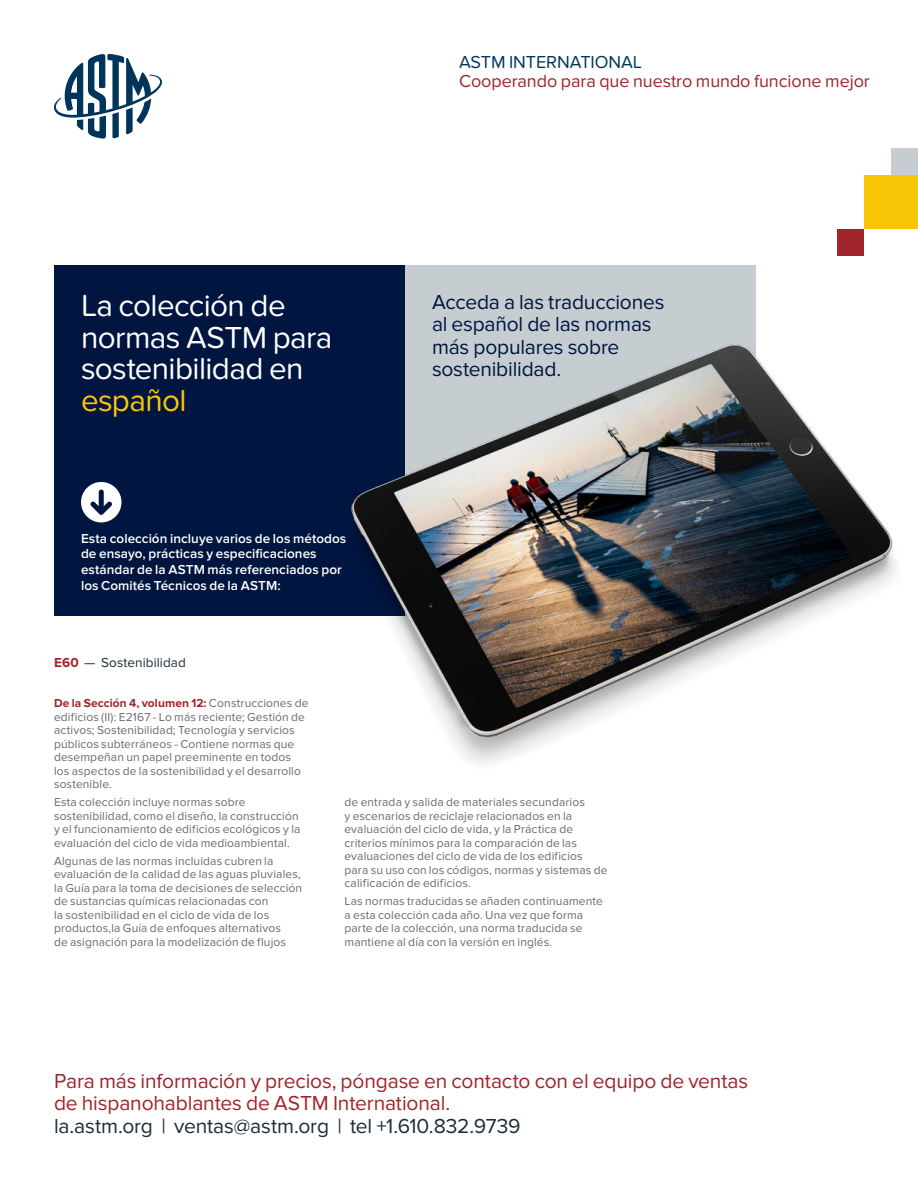
<style>
.page{position:relative;width:918px;height:1188px;background:#fff}
.page>*{position:absolute;margin:0;border:0;box-sizing:border-box;transform-origin:0 0}
.Title_20_20pt_Soft_R{font:31.5px/31.5px "Proxima Nova Soft";letter-spacing:-.02em;color:#fff}
._14_15pt_Regular{font:21px/22.5px "Proxima Nova";letter-spacing:-.005em;color:#a0242b}
.Name_and_strapline_1{font:21px/22.5px "Proxima Nova";letter-spacing:-.01em;color:#001641}
.astm_org_12_13pt_Sof{font:18px/19.5px "Proxima Nova Soft";letter-spacing:-.005em;color:#a0242b}
.Body_Text_9_10_5pt_R{font:600 13.5px/15.8px "Proxima Nova";letter-spacing:.005em;color:#fff}
.Body_Text_9_10_5pt_L{font:13.5px "Proxima Nova";letter-spacing:.005em;color:#1c2b39}
.Body_Text_8_9pt_Regu{font:12px/13.5px "Proxima Nova";letter-spacing:.01em;color:#696a6d}
.s1{color:#f9c606}
.s2{color:#00355b}
.s3{font-weight:700;color:#a0242b}
.s4{color:#1c2b39}
</style>
<div class="page">
<div style="left:405px;top:265px;width:351px;height:351px;background:#c6cdd1"></div>
<div style="left:54px;top:265px;width:351px;height:351px;background:#001641"></div>
<svg style="left:54px;top:54px;width:108px;height:85px"></svg>
<svg style="left:81px;top:482px;width:41px;height:40px"></svg>
<img style="left:351px;top:344px;width:545px;height:421px">
<div style="left:864px;top:176px;width:54px;height:54px;background:#f9c606"></div>
<div style="left:837px;top:230px;width:27px;height:26px;background:#a0242b"></div>
<div style="left:891px;top:148px;width:27px;height:28px;background:#c6cdd1"></div>
<p class="Title_20_20pt_Soft_R" style="left:81px;top:291px;width:253px">La colección de normas ASTM para sostenibilidad en <span class="s1">español</span></p>
<p class="Body_Text_9_10_5pt_R" style="left:81px;top:531px;width:267px">Esta colección incluye varios de los métodos de ensayo, prácticas y especificaciones estándar de la ASTM más referenciados por los Comités Técnicos de la ASTM:</p>
<p class="astm_org_12_13pt_Sof" style="left:459px;top:52px;width:412px"><span class="s2">ASTM INTERNATIONAL<br></span>Cooperando para que nuestro mundo funcione mejor</p>
<p class="Name_and_strapline_1" style="left:432px;top:291px;width:234px">Acceda a las traducciones al español de las normas más populares sobre sostenibilidad.</p>
<p class="Body_Text_9_10_5pt_L" style="left:54px;top:655px;width:133px"><span class="s3">E60</span> — Sostenibilidad</p>
<p class="Body_Text_8_9pt_Regu" style="left:54px;top:697px;width:256px"><span class="s3">De la Sección 4, volumen 12:</span> Construcciones de edificios (II): E2167 - Lo más reciente; Gestión de activos; Sostenibilidad; Tecnología y servicios públicos subterráneos - Contiene normas que desempeñan un papel preeminente en todos los aspectos de la sostenibilidad y el desarrollo sostenible.</p>
<p class="Body_Text_8_9pt_Regu" style="left:54px;top:796px;width:248px">Esta colección incluye normas sobre sostenibilidad, como el diseño, la construcción y el funcionamiento de edificios ecológicos y la evaluación del ciclo de vida medioambiental.</p>
<p class="Body_Text_8_9pt_Regu" style="left:54px;top:854px;width:250px">Algunas de las normas incluidas cubren la evaluación de la calidad de las aguas pluviales, la Guía para la toma de decisiones de selección de sustancias químicas relacionadas con<br>la sostenibilidad en el ciclo de vida de los productos,la Guía de enfoques alternativos<br>de asignación para la modelización de flujos</p>
<p class="Body_Text_8_9pt_Regu" style="left:345px;top:796px;width:265px">de entrada y salida de materiales secundarios<br>y escenarios de reciclaje relacionados en la evaluación del ciclo de vida, y la Práctica de criterios mínimos para la comparación de las evaluaciones del ciclo de vida de los edificios para su uso con los códigos, normas y sistemas de calificación de edificios.</p>
<p class="Body_Text_8_9pt_Regu" style="left:345px;top:895px;width:260px">Las normas traducidas se añaden continuamente a esta colección cada año. Una vez que forma parte de la colección, una norma traducida se mantiene al día con la versión en inglés.</p>
<p class="_14_15pt_Regular" style="left:54px;top:1070px;width:696px">Para más información y precios, póngase en contacto con el equipo de ventas de hispanohablantes de ASTM International.<br><span class="s4">la.astm.org | ventas@astm.org | tel +1.610.832.9739</span></p>
</div>
